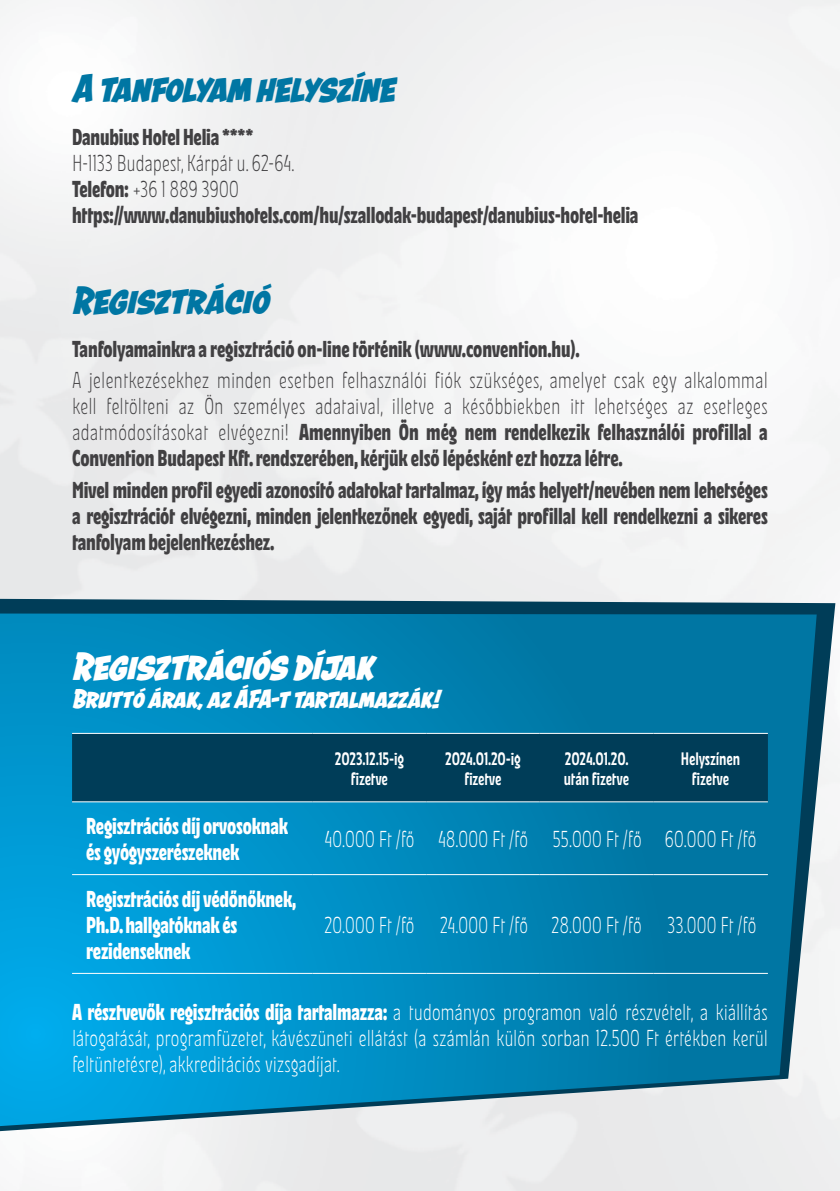
<style>
.page{position:relative;width:840px;height:1191px;background:#fff}
.page>*{position:absolute;margin:0;border:0;box-sizing:border-box;transform-origin:0 0}
.t1{font:italic 700 42px "Astounder Squared BB";letter-spacing:-.025em;color:#0076a3}
.t2{font:italic 700 42px "Astounder Squared BB";letter-spacing:-.025em;color:#fff}
.t3{font:italic 700 28px "Astounder Squared BB";letter-spacing:-.025em;color:#fff}
.t4{font:800 23px/26px "New Herman";letter-spacing:-.01em;color:#414042}
.t5{font:300 23px/26px "New Herman";letter-spacing:-.005em;color:#414042;text-align:justify}
.t6{font:300 23px/26px "New Herman";letter-spacing:-.015em;color:#fff;text-align:justify}
.t7{font:800 23px/26px "New Herman";letter-spacing:-.01em;color:#fff}
.t8{font:700 18px/20px "New Herman";letter-spacing:-.01em;color:#fff;text-align:center}
.s1{font-weight:300}
.s2{font-weight:800}
</style>
<div class="page">
<img style="left:0;top:0;width:839px;height:1191px">
<svg style="left:0;top:599px;width:834px;height:532px"></svg>
<svg style="left:0;top:613px;width:816px;height:513px;background:#0e8ebe"></svg>
<div style="left:72px;top:734px;width:695px;height:67px;background:#003d58"></div>
<hr style="left:72px;top:733px;width:240px;height:1px;background:#fff">
<hr style="left:312px;top:733px;width:114px;height:1px;background:#fff">
<hr style="left:426px;top:733px;width:113px;height:1px;background:#fff">
<hr style="left:539px;top:733px;width:114px;height:1px;background:#fff">
<hr style="left:653px;top:733px;width:114px;height:1px;background:#fff">
<hr style="left:72px;top:801px;width:240px;height:1px;background:#fff">
<hr style="left:312px;top:801px;width:114px;height:1px;background:#fff">
<hr style="left:426px;top:801px;width:113px;height:1px;background:#fff">
<hr style="left:539px;top:801px;width:114px;height:1px;background:#fff">
<hr style="left:653px;top:801px;width:114px;height:1px;background:#fff">
<hr style="left:72px;top:874px;width:240px;height:1px;background:#fff">
<hr style="left:312px;top:874px;width:114px;height:1px;background:#fff">
<hr style="left:426px;top:874px;width:113px;height:1px;background:#fff">
<hr style="left:539px;top:874px;width:114px;height:1px;background:#fff">
<hr style="left:653px;top:874px;width:114px;height:1px;background:#fff">
<hr style="left:72px;top:973px;width:240px;height:1px;background:#fff">
<hr style="left:312px;top:973px;width:114px;height:1px;background:#fff">
<hr style="left:426px;top:973px;width:113px;height:1px;background:#fff">
<hr style="left:539px;top:973px;width:114px;height:1px;background:#fff">
<hr style="left:653px;top:973px;width:114px;height:1px;background:#fff">
<h1 class="t1" style="left:72px;top:64px;width:325px">A tanfolyam helyszíne</h1>
<p class="t4" style="left:72px;top:125px;width:183px">Danubius Hotel Helia ****</p>
<p class="t4" style="left:72px;top:151px;width:567px"><span class="s1">H-1133 Budapest, Kárpát u. 62-64.<br></span>Telefon: <span class="s1">+36 1 889 3900 </span>https://www.danubiushotels.com/hu/szallodak-budapest/danubius-hotel-helia</p>
<h1 class="t1" style="left:72px;top:275px;width:199px">Regisztráció</h1>
<p class="t4" style="left:72px;top:336px;width:509px">Tanfolyamainkra a regisztráció on-line történik (www.convention.hu).</p>
<p class="t5" style="left:72px;top:368px;width:697px">A jelentkezésekhez minden esetben felhasználói fiók szükséges, amelyet csak egy alkalommal kell feltölteni az Ön személyes adataival, illetve a későbbiekben itt lehetséges az esetleges adatmódosításokat elvégezni! <span class="s2">Amennyiben Ön még nem rendelkezik felhasználói profillal a Convention Budapest Kft. rendszerében, kérjük első lépésként ezt hozza létre.</span></p>
<p class="t4" style="left:72px;top:477px;width:697px;text-align:justify">Mivel minden profil egyedi azonosító adatokat tartalmaz, így más helyett/nevében nem lehetséges a regisztrációt elvégezni, minden jelentkezőnek egyedi, saját profillal kell rendelkezni a sikeres tanfolyam bejelentkezéshez.</p>
<h1 class="t2" style="left:72px;top:641px;width:304px">Regisztrációs díjak</h1>
<p class="t3" style="left:72px;top:682px;width:369px">Bruttó árak, az ÁFA-t tartalmazzák!</p>
<p class="t7" style="left:86px;top:813px;width:203px">Regisztrációs díj orvosoknak és gyógyszerészeknek</p>
<p class="t7" style="left:86px;top:886px;width:211px">Regisztrációs díj védőnőknek,<br>Ph.D. hallgatóknak és rezidenseknek</p>
<p class="t8" style="left:335px;top:749px;width:70px">2023.12.15-ig fizetve</p>
<p class="t8" style="left:445px;top:749px;width:77px">2024.01.20-ig fizetve</p>
<p class="t8" style="left:563px;top:749px;width:67px;text-align:left">2024.01.20. után fizetve</p>
<p class="t8" style="left:680px;top:749px;width:61px">Helyszínen fizetve</p>
<p class="t6" style="left:324px;top:827px;width:433px">40.000 Ft /fő 48.000 Ft /fő 55.000 Ft /fő 60.000 Ft /fő</p>
<p class="t6" style="left:324px;top:912px;width:434px">20.000 Ft /fő 24.000 Ft /fő 28.000 Ft /fő 33.000 Ft /fő</p>
<p class="t6" style="left:72px;top:999px;width:697px"><span class="s2">A résztvevők regisztrációs díja tartalmazza:</span> a tudományos programon való részvételt, a kiállítás látogatását, programfüzetet, kávészüneti ellátást (a számlán külön sorban 12.500 Ft értékben kerül feltüntetésre), akkreditációs vizsgadíjat.</p>
</div>
